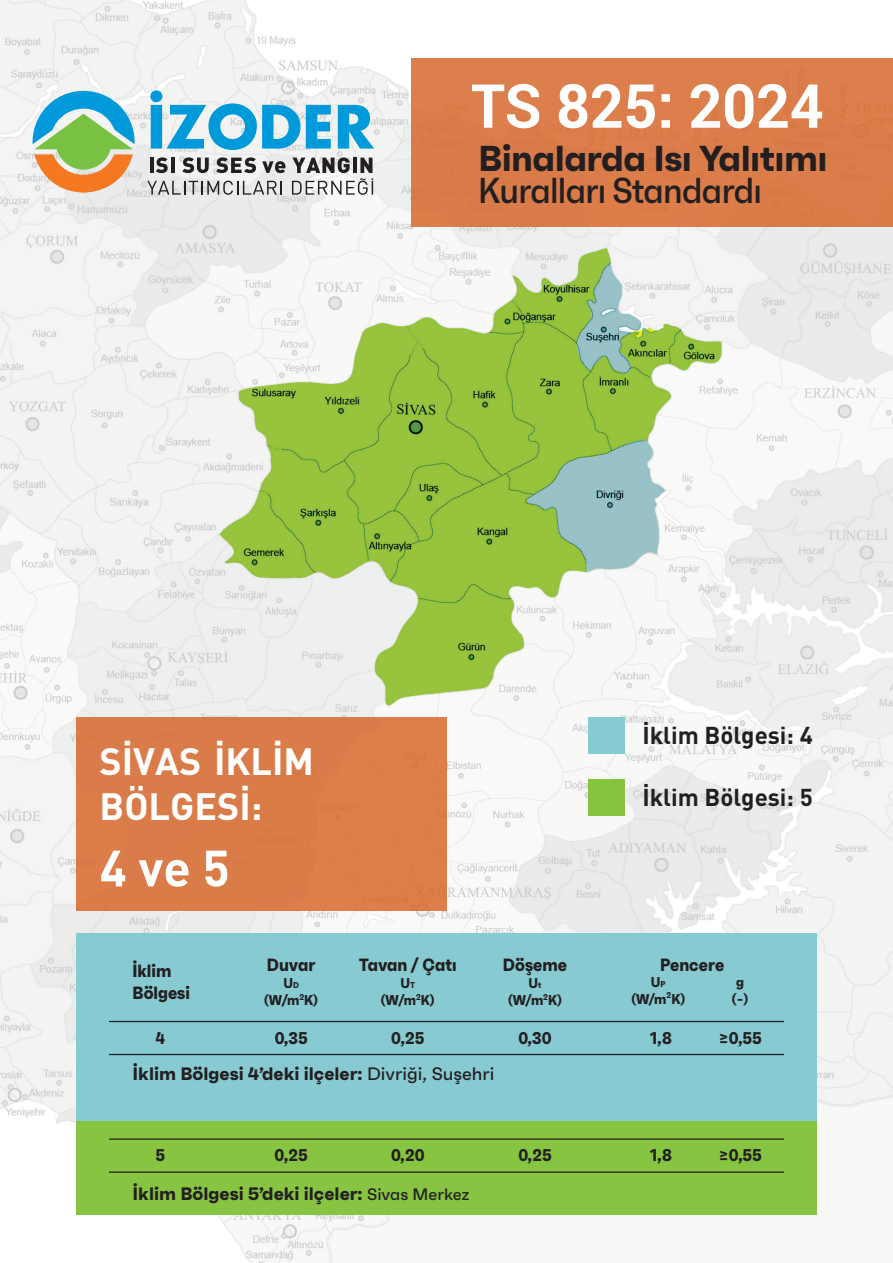
<style>
.page{position:relative;width:893px;height:1263px;background:#fff}
.page>*{position:absolute;margin:0;border:0;box-sizing:border-box;transform-origin:0 0}
.t1{font:700 60.75px "Roboto";letter-spacing:-.005em;color:#fff}
.t2{font:700 50.25px "DIN Bek";color:#fff}
.t3{font:700 37.65px/45.2px "DIN Bek";color:#fff}
.t4{font:700 36px "Faktum";letter-spacing:-.02em;color:#231f20}
.t5{font:500 36px "Faktum Con";letter-spacing:-.02em;color:#231f20}
.t6{font:700 24.15px "DIN Bek";color:#231f20}
.t7{font:700 18px "Faktum";color:#231f20}
.t8{font:700 17.7px/21.3px "Faktum Con";color:#231f20}
.t9{font:700 16.95px "Faktum Con";color:#231f20}
.t10{font:700 14.1px/17px "Faktum Con";color:#231f20;text-align:center}
.s1{font-size:8.55px}
.s2{font-weight:500}
.s3{font-weight:500;font-size:16.5px}
</style>
<div class="page">
<img style="left:0;top:0;width:893px;height:1263px">
<div style="left:412px;top:58px;width:481px;height:169px;background:#db7d4a"></div>
<div style="left:76px;top:717px;width:370px;height:193px;background:#da7c49"></div>
<div style="left:76px;top:933px;width:740px;height:188px;background:#87cad1"></div>
<div style="left:76px;top:1121px;width:740px;height:94px;background:#87c441"></div>
<hr style="left:109px;top:1021px;width:675px;height:1px;background:#231f20">
<hr style="left:109px;top:1054px;width:675px;height:1px;background:#231f20">
<hr style="left:109px;top:1138px;width:675px;height:2px;background:#231f20">
<hr style="left:109px;top:1171px;width:675px;height:2px;background:#231f20">
<div style="left:589px;top:717px;width:36px;height:36px;background:#87cad1"></div>
<div style="left:589px;top:779px;width:36px;height:37px;background:#86c440"></div>
<svg style="left:30px;top:90px;width:106px;height:104px"></svg>
<svg style="left:150px;top:90px;width:181px;height:60px"></svg>
<svg style="left:338px;top:105px;width:36px;height:44px"></svg>
<svg style="left:147px;top:181px;width:135px;height:14px;background:#b4b3b4"></svg>
<hr style="left:150px;top:158px;width:4px;height:15px;background:#231f20">
<svg style="left:156px;top:157px;width:12px;height:16px"></svg>
<hr style="left:171px;top:158px;width:4px;height:15px;background:#231f20">
<svg style="left:182px;top:157px;width:27px;height:16px"></svg>
<svg style="left:216px;top:157px;width:40px;height:16px"></svg>
<svg style="left:262px;top:161px;width:23px;height:12px"></svg>
<svg style="left:292px;top:157px;width:81px;height:38px"></svg>
<h1 class="t1" style="left:471px;top:63px;width:354px">TS 825: 2024</h1>
<h3 class="t4" style="left:478px;top:135px;width:351px">Binalarda Isı Yalıtımı</h3>
<h3 class="t5" style="left:478px;top:168px;width:285px">Kuralları Standardı</h3>
<h3 class="t3" style="left:100px;top:737px;width:216px">SİVAS İKLİM<br>BÖLGESİ:</h3>
<h2 class="t2" style="left:100px;top:835px;width:132px">4 ve 5</h2>
<p class="t8" style="left:132px;top:960px;width:59px">İklim<br>Bölgesi</p>
<p class="t8" style="left:267px;top:954px;width:50px">Duvar</p>
<p class="t10" style="left:264px;top:975px;width:56px">U<span class="s1">D </span>(W/m<sup>2</sup>K)</p>
<p class="t8" style="left:359px;top:954px;width:99px">Tavan / Çatı</p>
<p class="t10" style="left:380px;top:975px;width:56px">U<span class="s1">T </span>(W/m<sup>2</sup>K)</p>
<p class="t8" style="left:503px;top:954px;width:65px">Döşeme</p>
<p class="t10" style="left:508px;top:975px;width:56px">U<span class="s1">t </span>(W/m<sup>2</sup>K)</p>
<h3 class="t6" style="left:642px;top:719px;width:172px">İklim Bölgesi: 4</h3>
<h3 class="t6" style="left:642px;top:781px;width:172px">İklim Bölgesi: 5</h3>
<p class="t8" style="left:660px;top:954px;width:66px">Pencere</p>
<p class="t10" style="left:631px;top:973px;width:56px">U<span class="s1">P </span>(W/m<sup>2</sup>K)</p>
<p class="t10" style="left:732px;top:973px;width:18px">g (-)</p>
<p class="t9" style="left:155px;top:1027px;width:11px">4</p>
<p class="t9" style="left:275px;top:1027px;width:34px">0,35</p>
<p class="t9" style="left:391px;top:1027px;width:35px">0,25</p>
<p class="t9" style="left:518px;top:1027px;width:35px">0,30</p>
<p class="t9" style="left:650px;top:1027px;width:23px">1,8</p>
<p class="t9" style="left:719px;top:1027px;width:44px">≥0,55</p>
<p class="t7" style="left:132px;top:1062px;width:364px">İklim Bölgesi 4’deki ilçeler: <span class="s2">Divriği, Suşehri</span></p>
<p class="t9" style="left:155px;top:1144px;width:11px">5</p>
<p class="t9" style="left:275px;top:1144px;width:35px">0,25</p>
<p class="t9" style="left:391px;top:1144px;width:35px">0,20</p>
<p class="t9" style="left:518px;top:1144px;width:35px">0,25</p>
<p class="t9" style="left:650px;top:1144px;width:23px">1,8</p>
<p class="t9" style="left:719px;top:1144px;width:44px">≥0,55</p>
<p class="t7" style="left:132px;top:1182px;width:339px">İklim Bölgesi 5’deki ilçeler: <span class="s3">Sivas Merkez</span></p>
</div>
